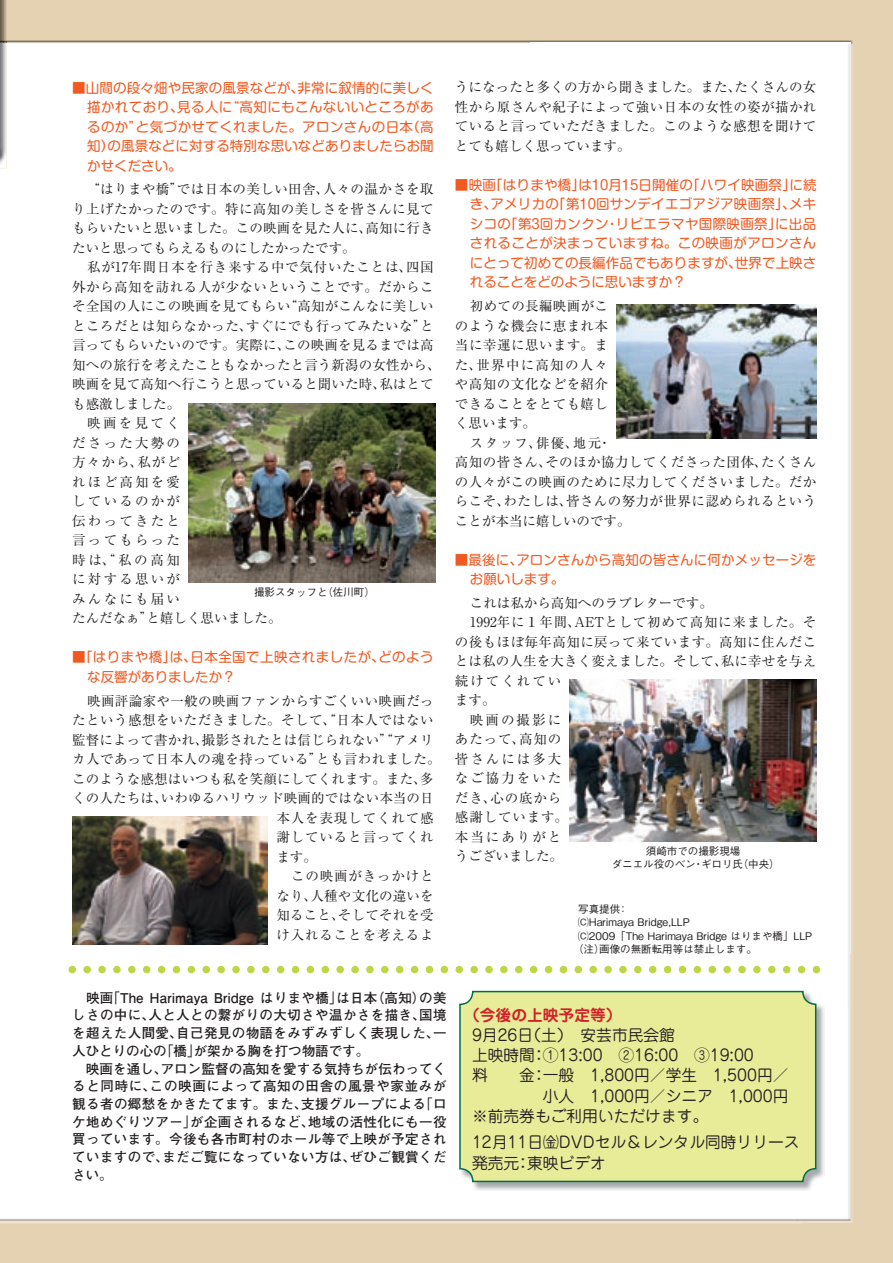
<style>
.page{position:relative;width:893px;height:1263px;background:#e4d2b3}
.page>*{position:absolute;margin:0;border:0;box-sizing:border-box;transform-origin:0 0}
.t1{font:15.75px/20.2px "Jun 201 Pro";color:#231f20}
.t2{font:700 15.75px "Jun 501 Pro";color:#d1232a}
.t3{font:13.5px/19.5px "Ryumin Pro";letter-spacing:.03em;color:#231f20;text-align:justify}
.t4{font:13.5px/19.5px "Shin M Go Pro";letter-spacing:.005em;color:#f15921;text-align:justify}
.t5{font:700 13.5px/17.7px "Futo Go B101 Pro";letter-spacing:.03em;color:#231f20}
.t6{font:13.5px "Ryumin Pro";letter-spacing:.01em;color:#231f20}
.t7{font:13.5px "Ryumin Pro";letter-spacing:.055em;color:#231f20}
.t8{font:13.5px "Ryumin Pro";color:#231f20}
.t9{font:13.5px "Ryumin Pro";letter-spacing:.165em;color:#231f20}
.t10{font:13.5px/19.5px "Shin M Go Pro";letter-spacing:.03em;color:#f15921}
.t11{font:13.5px "Ryumin Pro";letter-spacing:.065em;color:#231f20}
.t12{font:13.5px "Ryumin Pro";letter-spacing:.145em;color:#231f20}
.t13{font:13.5px "Ryumin Pro";letter-spacing:.06em;color:#231f20}
.t14{font:500 10.5px/13.5px "Gothic BBB Pro";color:#231f20;text-align:center}
</style>
<div class="page">
<img style="left:0;top:1220px;width:800px;height:3px">
<img style="left:7px;top:41px;width:846px;height:54px">
<img style="left:799px;top:95px;width:54px;height:1126px">
<div style="left:0;top:43px;width:531px;height:534px;background:#fff"></div>
<div style="left:531px;top:43px;width:319px;height:962px;background:#fff"></div>
<div style="left:0;top:577px;width:478px;height:589px;background:#fff"></div>
<div style="left:478px;top:577px;width:54px;height:413px;background:#fff"></div>
<img style="left:798px;top:1005px;width:52px;height:215px">
<div style="left:0;top:1166px;width:798px;height:54px;background:#fff"></div>
<img style="left:0;top:162px;width:7px;height:6px">
<svg style="left:0;top:0;width:7px;height:162px"></svg>
<img style="left:0;top:43px;width:3px;height:116px">
<img style="left:0;top:0;width:1px;height:149px">
<img style="left:189px;top:404px;width:246px;height:179px">
<img style="left:72px;top:816px;width:196px;height:128px">
<img style="left:617px;top:304px;width:199px;height:134px">
<img style="left:570px;top:679px;width:246px;height:162px">
<img style="left:459px;top:990px;width:366px;height:201px">
<div style="left:459px;top:991px;width:357px;height:191px;background:#e8ec99"></div>
<svg style="left:69px;top:966px;width:751px;height:7px;background:#e3edb1"></svg>
<p class="t4" style="left:87px;top:76px;width:348px;text-indent:-15px">■山間の段々畑や民家の風景などが、非常に叙情的に美しく描かれており、見る人に“高知にもこんないいところがあるのか”と気づかせてくれました。アロンさんの日本（高知）の風景などに対する特別な思いなどありましたらお聞かせください。</p>
<p class="t3" style="left:72px;top:179px;width:363px;text-indent:14px">“はりまや橋”では日本の美しい田舎、人々の温かさを取り上げたかったのです。特に高知の美しさを皆さんに見てもらいたいと思いました。この映画を見た人に、高知に行きたいと思ってもらえるものにしたかったです。</p>
<p class="t7" style="left:87px;top:257px;width:348px">私が17年間日本を行き来する中で気付いたことは、四国</p>
<p class="t3" style="left:72px;top:276px;width:363px">外から高知を訪れる人が少ないということです。だからこ</p>
<p class="t6" style="left:72px;top:296px;width:363px">そ全国の人にこの映画を見てもらい“高知がこんなに美しい</p>
<p class="t3" style="left:72px;top:315px;width:363px">ところだとは知らなかった、すぐにでも行ってみたいな”と</p>
<p class="t6" style="left:72px;top:335px;width:363px">言ってもらいたいのです。実際に、この映画を見るまでは高</p>
<p class="t6" style="left:72px;top:354px;width:370px">知への旅行を考えたこともなかったと言う新潟の女性から、</p>
<p class="t6" style="left:72px;top:374px;width:363px">映画を見て高知へ行こうと思っていると聞いた時、私はとて</p>
<p class="t8" style="left:72px;top:393px;width:109px">も感激しました。</p>
<p class="t3" style="left:87px;top:413px;width:94px">映画を見てく</p>
<p class="t9" style="left:72px;top:432px;width:109px">ださった大勢の</p>
<p class="t3" style="left:72px;top:452px;width:109px">方々から、私がど</p>
<p class="t9" style="left:72px;top:471px;width:109px">れほど高知を愛</p>
<p class="t9" style="left:72px;top:491px;width:109px">しているのかが</p>
<p class="t9" style="left:72px;top:510px;width:109px">伝わってきたと</p>
<p class="t9" style="left:72px;top:530px;width:109px">言ってもらった</p>
<p class="t3" style="left:72px;top:549px;width:109px">時は、“私の高知</p>
<p class="t9" style="left:72px;top:569px;width:109px">に対する思いが</p>
<p class="t9" style="left:72px;top:588px;width:109px">みんなにも届い</p>
<p class="t8" style="left:72px;top:608px;width:211px">たんだなぁ”と嬉しく思いました。</p>
<p class="t10" style="left:87px;top:646px;width:348px;text-indent:-15px">■「はりまや橋」は、日本全国で上映されましたが、どのような反響がありましたか？</p>
<p class="t3" style="left:87px;top:690px;width:348px">映画評論家や一般の映画ファンからすごくいい映画だっ</p>
<p class="t3" style="left:72px;top:709px;width:363px">たという感想をいただきました。そして、“日本人ではない</p>
<p class="t6" style="left:72px;top:729px;width:363px">監督によって書かれ、撮影されたとは信じられない”“アメリ</p>
<p class="t3" style="left:72px;top:748px;width:370px">カ人であって日本人の魂を持っている”とも言われました。</p>
<p class="t6" style="left:72px;top:768px;width:363px">このような感想はいつも私を笑顔にしてくれます。また、多</p>
<p class="t6" style="left:72px;top:787px;width:363px">くの人たちは、いわゆるハリウッド映画的ではない本当の日</p>
<p class="t11" style="left:276px;top:807px;width:159px">本人を表現してくれて感</p>
<p class="t11" style="left:276px;top:826px;width:159px">謝していると言ってくれ</p>
<p class="t3" style="left:276px;top:846px;width:42px">ます。</p>
<p class="t13" style="left:291px;top:865px;width:144px">この映画がきっかけと</p>
<p class="t3" style="left:276px;top:885px;width:159px">なり、人種や文化の違いを</p>
<p class="t3" style="left:276px;top:904px;width:159px">知ること、そしてそれを受</p>
<p class="t11" style="left:276px;top:924px;width:159px">け入れることを考えるよ</p>
<p class="t14" style="left:254px;top:584px;width:122px">撮影スタッフと（佐川町）</p>
<p class="t3" style="left:455px;top:77px;width:363px">うになったと多くの方から聞きました。また、たくさんの女性から原さんや紀子によって強い日本の女性の姿が描かれていると言っていただきました。このような感想を聞けてとても嬉しく思っています。</p>
<p class="t4" style="left:470px;top:173px;width:348px;text-indent:-15px">■映画「はりまや橋」は10月15日開催の「ハワイ映画祭」に続き、アメリカの「第10回サンデイエゴアジア映画祭」、メキシコの「第3回カンクン・リビエラマヤ国際映画祭」に出品されることが決まっていますね。この映画がアロンさんにとって初めての長編作品でもありますが、世界で上映されることをどのように思いますか？</p>
<p class="t3" style="left:455px;top:295px;width:155px;text-indent:15px">初めての長編映画がこのような機会に恵まれ本当に幸運に思います。また、世界中に高知の人々や高知の文化などを紹介できることをとても嬉しく思います。</p>
<p class="t3" style="left:455px;top:432px;width:363px;text-align:left;text-indent:15px">スタッフ、俳優、地元・<br>高知の皆さん、そのほか協力してくださった団体、たくさんの人々がこの映画のために尽力してくださいました。だからこそ、わたしは、皆さんの努力が世界に認められるということが本当に嬉しいのです。</p>
<p class="t4" style="left:470px;top:548px;width:348px;text-indent:-15px">■最後に、アロンさんから高知の皆さんに何かメッセージをお願いします。</p>
<p class="t8" style="left:470px;top:592px;width:244px">これは私から高知へのラブレターです。</p>
<p class="t7" style="left:470px;top:612px;width:348px">1992年に１年間、AETとして初めて高知に来ました。そ</p>
<p class="t3" style="left:455px;top:631px;width:363px">の後もほぼ毎年高知に戻って来ています。高知に住んだこ</p>
<p class="t6" style="left:455px;top:651px;width:363px">とは私の人生を大きく変えました。そして、私に幸せを与え</p>
<p class="t12" style="left:455px;top:670px;width:108px">続けてくれてい</p>
<p class="t3" style="left:455px;top:690px;width:42px">ます。</p>
<p class="t3" style="left:470px;top:709px;width:93px">映画の撮影に</p>
<p class="t3" style="left:455px;top:729px;width:108px">あたって、高知の</p>
<p class="t12" style="left:455px;top:748px;width:108px">皆さんには多大</p>
<p class="t12" style="left:455px;top:768px;width:108px">なご協力をいた</p>
<p class="t3" style="left:455px;top:787px;width:108px">だき、心の底から</p>
<p class="t13" style="left:455px;top:807px;width:115px">感謝しています。</p>
<p class="t12" style="left:455px;top:826px;width:108px">本当にありがと</p>
<p class="t8" style="left:455px;top:846px;width:109px">うございました。</p>
<p class="t14" style="left:612px;top:843px;width:170px">須崎市での撮影現場<br>ダニエル役のベン・ギロリ氏（中央）</p>
<p class="t14" style="left:578px;top:901px;width:51px">写真提供：</p>
<p class="t14" style="left:578px;top:914px;width:113px">ⒸHarimaya Bridge,LLP</p>
<p class="t14" style="left:578px;top:928px;width:236px">Ⓒ2009「The Harimaya Bridge はりまや橋」LLP</p>
<p class="t14" style="left:573px;top:941px;width:185px">（注）画像の無断転用等は禁止します。</p>
<p class="t5" style="left:72px;top:987px;width:376px">　映画「The Harimaya Bridge はりまや橋」は日本（高知）の美しさの中に、人と人との繋がりの大切さや温かさを描き、国境を超えた人間愛、自己発見の物語をみずみずしく表現した、一人ひとりの心の「橋」が架かる胸を打つ物語です。<br>　映画を通し、アロン監督の高知を愛する気持ちが伝わってくると同時に、この映画によって高知の田舎の風景や家並みが観る者の郷愁をかきたてます。また、支援グループによる「ロケ地めぐりツアー」が企画されるなど、地域の活性化にも一役買っています。今後も各市町村のホール等で上映が予定されていますので、まだご覧になっていない方は、ぜひご観賞ください。</p>
<p class="t2" style="left:464px;top:1002px;width:159px">（今後の上映予定等）</p>
<p class="t1" style="left:472px;top:1023px;width:205px">9月26日（土）　安芸市民会館</p>
<p class="t1" style="left:472px;top:1043px;width:283px">上映時間：①13:00　②16:00　③19:00</p>
<p class="t1" style="left:472px;top:1063px;width:318px">料　　金： 一般　1,800円／学生　1,500円／</p>
<p class="t1" style="left:543px;top:1084px;width:247px">小人　1,000円／シニア　1,000円</p>
<p class="t1" style="left:472px;top:1104px;width:238px">※前売券もご利用いただけます。</p>
<p class="t1" style="left:472px;top:1131px;width:329px">12月11日㈮DVDセル＆レンタル同時リリース発売元：東映ビデオ</p>
</div>
